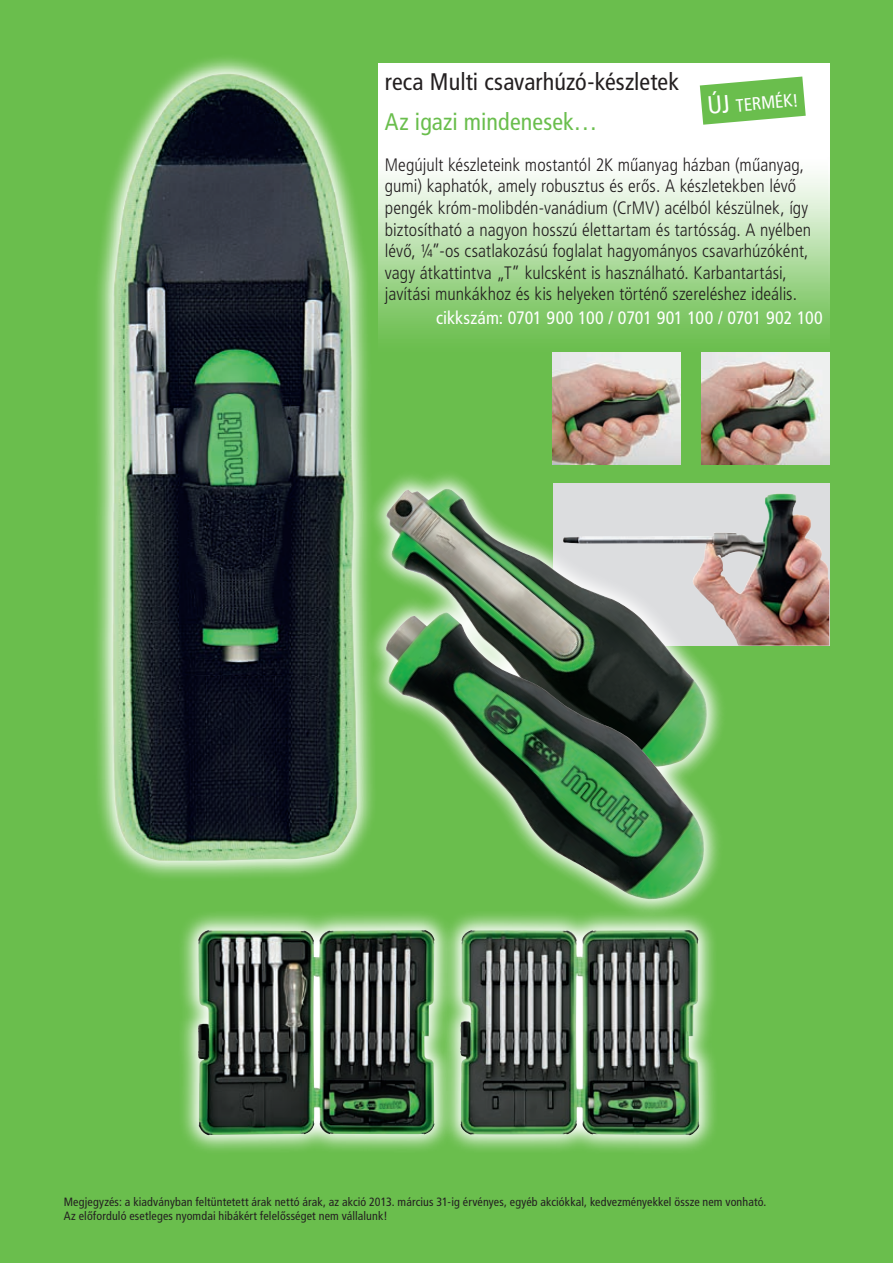
<style>
.page{position:relative;width:893px;height:1263px;background:#6abe4d}
.page>*{position:absolute;margin:0;border:0;box-sizing:border-box;transform-origin:0 0}
.t1{font:condensed 24px "Frutiger LT Pro";letter-spacing:.005em;color:#231f20}
.t2{font:condensed 24px "Frutiger LT Pro";letter-spacing:.005em;color:#6abe4d}
.t3{font:300 condensed 18px/21.6px "Frutiger LT Pro";color:#231f20}
.t4{font:condensed 18px "Frutiger LT Pro";color:#fff}
.t5{font:condensed 12px/14.4px "Frutiger LT Pro";letter-spacing:.01em;color:#231f20}
.s1{font-size:25.2px}
</style>
<div class="page">
<img style="left:378px;top:64px;width:451px;height:289px">
<svg style="left:97px;top:58px;width:271px;height:819px"></svg>
<img style="left:112px;top:73px;width:245px;height:788px">
<img style="left:553px;top:353px;width:127px;height:68px">
<img style="left:702px;top:353px;width:127px;height:111px">
<svg style="left:182px;top:914px;width:259px;height:236px"></svg>
<img style="left:197px;top:930px;width:238px;height:205px">
<svg style="left:441px;top:959px;width:274px;height:192px"></svg>
<img style="left:460px;top:959px;width:239px;height:177px">
<svg style="left:700px;top:77px;width:106px;height:48px"></svg>
<img style="left:261px;top:421px;width:567px;height:538px">
<img style="left:386px;top:489px;width:322px;height:280px">
<img style="left:385px;top:612px;width:319px;height:288px">
<h1 class="t1" style="left:385px;top:68px;width:296px">reca Multi csavarhúzó-készletek</h1>
<h1 class="t2" style="left:385px;top:108px;width:214px">Az igazi mindenesek…</h1>
<p class="t4" style="left:707px;top:97px;width:93px;rotate:-5deg"><span class="s1">ÚJ</span> TERMÉK!</p>
<p class="t3" style="left:385px;top:154px;width:428px">Megújult készleteink mostantól 2K műanyag házban (műanyag, gumi) kaphatók, amely robusztus és erős. A készletekben lévő pengék króm-molibdén-vanádium (CrMV) acélból készülnek, így biztosítható a nagyon hosszú élettartam és tartósság. A nyélben lévő, ¼”-os csatlakozású foglalat hagyományos csavarhúzóként, vagy átkattintva „T” kulcsként is használható. Karbantartási, javítási munkákhoz és kis helyeken történő szereléshez ideális.</p>
<p class="t4" style="left:436px;top:308px;width:388px">cikkszám: 0701 900 100 / 0701 901 100 / 0701 902 100</p>
<p class="t5" style="left:64px;top:1195px;width:704px">Megjegyzés: a kiadványban feltüntetett árak nettó árak, az akció 2013. március 31-ig érvényes, egyéb akciókkal, kedvezményekkel össze nem vonható.<br>Az előforduló esetleges nyomdai hibákért felelősséget nem vállalunk!</p>
</div>
